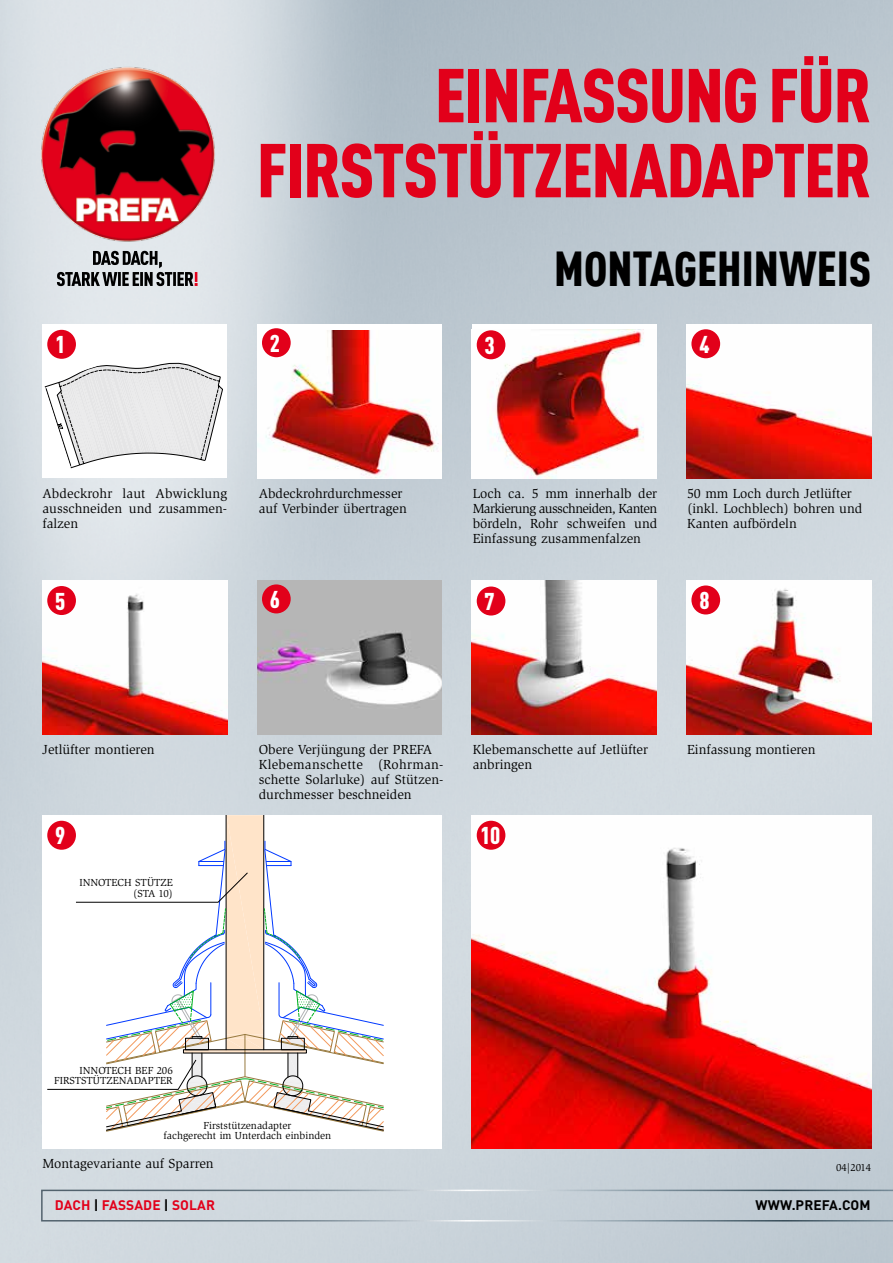
<style>
.page{position:relative;width:893px;height:1263px;background:#fff}
.page>*{position:absolute;margin:0;border:0;box-sizing:border-box;transform-origin:0 0}
.t1{font:900 75px/75px "DIN Cond";letter-spacing:-.02em;color:#e2001a;text-align:right}
.t2{font:900 48px "DIN Cond";color:#000}
.t3{font:900 condensed 24px "DIN Pro";color:#fff}
.t4{font:700 13.65px "DIN Pro";letter-spacing:.01em;color:#e2001a}
.t5{font:700 13.65px "DIN Pro";letter-spacing:.01em;color:#000}
.t6{font:13.5px/15px "ITC Slimbach LTCE";color:#000}
.t7{font:10.5px/10.5px "ITC Slimbach LTCE";color:#000;text-align:right}
.s1{color:#000}
</style>
<div class="page">
<img style="left:0;top:0;width:893px;height:1263px">
<svg style="left:41px;top:1189px;width:852px;height:32px;background:#c3cdd4"></svg>
<svg style="left:57px;top:251px;width:141px;height:35px;background:#96989b"></svg>
<img style="left:36px;top:64px;width:183px;height:183px">
<div style="left:43px;top:324px;width:184px;height:154px;background:#fff"></div>
<svg style="left:45px;top:363px;width:178px;height:105px"></svg>
<div style="left:48px;top:331px;width:27px;height:27px;background:#e2001a;border-radius:50%"></div>
<div style="left:47px;top:330px;width:29px;height:29px;border:2px solid #e2001a;border-radius:50%"></div>
<img style="left:43px;top:580px;width:184px;height:154px">
<div style="left:48px;top:587px;width:27px;height:27px;background:#e2001a;border-radius:50%"></div>
<div style="left:47px;top:586px;width:29px;height:29px;border:2px solid #e2001a;border-radius:50%"></div>
<div style="left:43px;top:815px;width:399px;height:333px;background:#fff"></div>
<img style="left:472px;top:815px;width:399px;height:333px">
<div style="left:478px;top:822px;width:26px;height:27px;background:#e2001a;border-radius:50%"></div>
<div style="left:477px;top:821px;width:28px;height:29px;border:2px solid #e2001a;border-radius:50%"></div>
<div style="left:257px;top:324px;width:185px;height:154px;background:#fff"></div>
<img style="left:257px;top:331px;width:182px;height:147px">
<div style="left:263px;top:329px;width:27px;height:27px;background:#e2001a;border-radius:50%"></div>
<div style="left:262px;top:328px;width:29px;height:29px;border:2px solid #e2001a;border-radius:50%"></div>
<img style="left:257px;top:580px;width:185px;height:154px">
<div style="left:263px;top:585px;width:27px;height:27px;background:#e2001a;border-radius:50%"></div>
<div style="left:262px;top:584px;width:29px;height:29px;border:2px solid #e2001a;border-radius:50%"></div>
<div style="left:472px;top:324px;width:184px;height:154px;background:#fff"></div>
<img style="left:476px;top:329px;width:168px;height:149px">
<div style="left:478px;top:331px;width:26px;height:27px;background:#e2001a;border-radius:50%"></div>
<div style="left:477px;top:330px;width:28px;height:29px;border:2px solid #e2001a;border-radius:50%"></div>
<img style="left:472px;top:580px;width:184px;height:154px">
<div style="left:478px;top:587px;width:26px;height:28px;background:#e2001a;border-radius:50%"></div>
<div style="left:477px;top:586px;width:28px;height:29px;border:2px solid #e2001a;border-radius:50%"></div>
<img style="left:687px;top:324px;width:184px;height:154px">
<div style="left:692px;top:330px;width:27px;height:27px;background:#e2001a;border-radius:50%"></div>
<div style="left:691px;top:329px;width:29px;height:29px;border:2px solid #e2001a;border-radius:50%"></div>
<img style="left:687px;top:580px;width:184px;height:154px">
<div style="left:692px;top:586px;width:27px;height:27px;background:#e2001a;border-radius:50%"></div>
<div style="left:691px;top:585px;width:29px;height:29px;border:2px solid #e2001a;border-radius:50%"></div>
<svg style="left:47px;top:815px;width:337px;height:316px"></svg>
<h1 class="t1" style="left:257px;top:56px;width:616px">EINFASSUNG FÜR<br>FIRSTSTÜTZENADAPTER</h1>
<h2 class="t2" style="left:554px;top:239px;width:318px">MONTAGEHINWEIS</h2>
<h3 class="t3" style="left:55px;top:326px;width:12px">1</h3>
<h3 class="t3" style="left:270px;top:324px;width:12px">2</h3>
<h3 class="t3" style="left:485px;top:327px;width:12px">3</h3>
<h3 class="t3" style="left:699px;top:326px;width:12px">4</h3>
<p class="t6" style="left:43px;top:486px;width:186px;text-align:justify">Abdeckrohr laut Abwicklung ausschneiden und zusammen&shy;falzen</p>
<p class="t6" style="left:259px;top:486px;width:149px">Abdeckrohrdurchmesser auf Verbinder übertragen</p>
<p class="t6" style="left:473px;top:486px;width:186px;text-align:justify">Loch ca. 5 mm innerhalb der Markierung ausschneiden, Kanten bördeln, Rohr schweifen und Einfassung zusammenfalzen</p>
<p class="t6" style="left:687px;top:486px;width:177px">50 mm Loch durch Jetlüfter (inkl. Lochblech) bohren und<br>Kanten aufbördeln</p>
<h3 class="t3" style="left:55px;top:582px;width:12px">5</h3>
<h3 class="t3" style="left:270px;top:581px;width:12px">6</h3>
<h3 class="t3" style="left:485px;top:583px;width:12px">7</h3>
<h3 class="t3" style="left:699px;top:582px;width:12px">8</h3>
<p class="t6" style="left:43px;top:742px;width:114px">Jetlüfter montieren</p>
<p class="t6" style="left:259px;top:742px;width:186px">Obere Verjüngung der PREFA<br>Klebemanschette (Rohrman&shy;schette Solarluke) auf Stützen&shy;durchmesser beschneiden</p>
<p class="t6" style="left:473px;top:742px;width:177px">Klebemanschette auf Jetlüfter anbringen</p>
<p class="t6" style="left:687px;top:742px;width:130px">Einfassung montieren</p>
<h3 class="t3" style="left:55px;top:817px;width:12px">9</h3>
<h3 class="t3" style="left:480px;top:817px;width:22px">10</h3>
<p class="t7" style="left:79px;top:877px;width:95px">INNOTECH STÜTZE (STA 10)</p>
<p class="t7" style="left:54px;top:1065px;width:120px">INNOTECH BEF 206<br>FIRSTSTÜTZENADAPTER</p>
<p class="t7" style="left:164px;top:1120px;width:169px;text-align:center">Firststützenadapter<br>fachgerecht im Unterdach einbinden</p>
<p class="t6" style="left:43px;top:1156px;width:173px">Montagevariante auf Sparren</p>
<p class="t7" style="left:836px;top:1162px;width:37px">04|2014</p>
<p class="t4" style="left:55px;top:1193px;width:162px">DACH <span class="s1">|</span> FASSADE <span class="s1">|</span> SOLAR</p>
<p class="t5" style="left:756px;top:1193px;width:117px">WWW.PREFA.COM</p>
</div>
